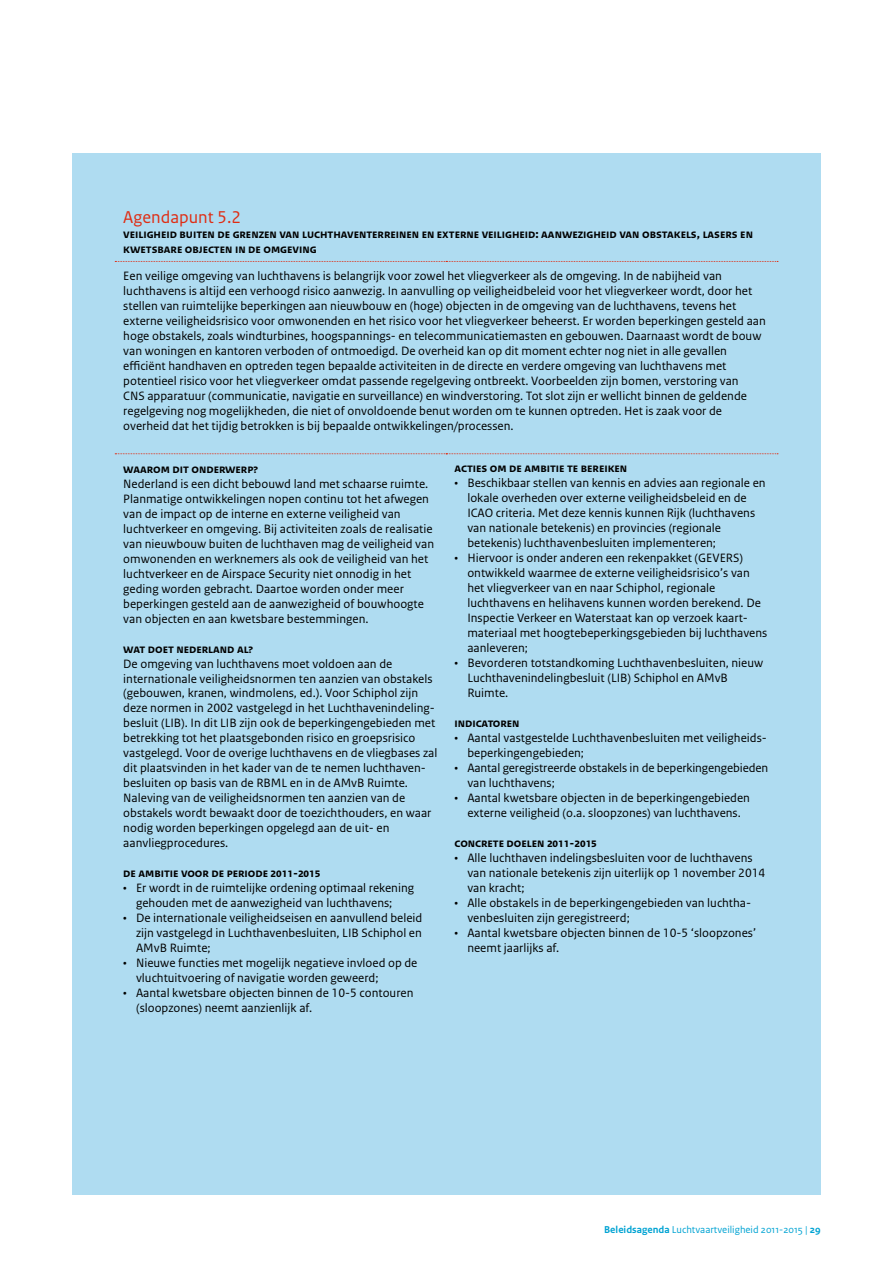
<style>
.page{position:relative;width:893px;height:1263px;background:#fff}
.page>*{position:absolute;margin:0;border:0;box-sizing:border-box;transform-origin:0 0}
.t1{font:18px "Rijksoverheid Sans Text";color:#df2d14}
.t2{font:12.75px/15px "Rijksoverheid Sans Text";color:#000}
.t3{font:700 12.75px/15px "Rijksoverheid Sans Text";color:#000}
.t4{font:10.5px "Rijksoverheid Sans Text";color:#00a3d3}
.s1{font-weight:700}
</style>
<div class="page">
<div style="left:72px;top:153px;width:749px;height:1042px;background:#afdcf1"></div>
<svg style="left:115px;top:261px;width:663px;height:1px"></svg>
<svg style="left:115px;top:453px;width:663px;height:1px"></svg>
<h1 class="t1" style="left:123px;top:207px;width:119px">Agendapunt 5.2</h1>
<p class="t3" style="left:123px;top:227px;width:631px">Veiligheid buiten de grenzen van luchthaventerreinen en externe veiligheid: Aanwezigheid van obstakels, lasers en kwetsbare objecten in de omgeving</p>
<p class="t2" style="left:123px;top:269px;width:644px">Een veilige omgeving van luchthavens is belangrijk voor zowel het vliegverkeer als de omgeving. In de nabijheid van luchthavens is altijd een verhoogd risico aanwezig. In aanvulling op veiligheidbeleid voor het vliegverkeer wordt, door het stellen van ruimtelijke beperkingen aan nieuwbouw en (hoge) objecten in de omgeving van de luchthavens, tevens het externe veiligheidsrisico voor omwonenden en het risico voor het vliegverkeer beheerst. Er worden beperkingen gesteld aan hoge obstakels, zoals windturbines, hoogspannings- en telecommunicatiemasten en gebouwen. Daarnaast wordt de bouw van woningen en kantoren verboden of ontmoedigd. De overheid kan op dit moment echter nog niet in alle gevallen efficiënt handhaven en optreden tegen bepaalde activiteiten in de directe en verdere omgeving van luchthavens met potentieel risico voor het vliegverkeer omdat passende regelgeving ontbreekt. Voorbeelden zijn bomen, verstoring van<br>CNS apparatuur (communicatie, navigatie en surveillance) en windverstoring. Tot slot zijn er wellicht binnen de geldende regelgeving nog mogelijkheden, die niet of onvoldoende benut worden om te kunnen optreden. Het is zaak voor de overheid dat het tijdig betrokken is bij bepaalde ontwikkelingen/processen.</p>
<p class="t3" style="left:123px;top:461px;width:18px">WAARO</p>
<p class="t3" style="left:161px;top:461px;width:39px">M DIT ONDER</p>
<p class="t3" style="left:225px;top:461px;width:34px">WERP?</p>
<p class="t2" style="left:123px;top:476px;width:312px">Nederland is een dicht bebouwd land met schaarse ruimte.<br>Planmatige ontwikkelingen nopen continu tot het afwegen van de impact op de interne en externe veiligheid van luchtverkeer en omgeving. Bij activiteiten zoals de realisatie van nieuwbouw buiten de luchthaven mag de veiligheid van omwonenden en werknemers als ook de veiligheid van het luchtverkeer en de Airspace Security niet onnodig in het geding worden gebracht. Daartoe worden onder meer beperkingen gesteld aan de aanwezigheid of bouwhoogte van objecten en aan kwetsbare bestemmingen.</p>
<p class="t3" style="left:123px;top:641px;width:32px">WAT DOET</p>
<p class="t3" style="left:176px;top:641px;width:8px">NEDERLAND</p>
<p class="t3" style="left:237px;top:641px;width:18px">AL ?</p>
<p class="t2" style="left:123px;top:656px;width:316px">De omgeving van luchthavens moet voldoen aan de internationale veiligheidsnormen ten aanzien van obstakels (gebouwen, kranen, windmolens, ed.). Voor Schiphol zijn deze normen in 2002 vastgelegd in het Luchthavenindeling&shy;besluit (LIB). In dit LIB zijn ook de beperkingengebieden met betrekking tot het plaatsgebonden risico en groepsrisico vastgelegd. Voor de overige luchthavens en de vliegbases zal dit plaatsvinden in het kader van de te nemen luchthaven&shy;besluiten op basis van de RBML en in de AMvB Ruimte.<br>Naleving van de veiligheidsnormen ten aanzien van de obstakels wordt bewaakt door de toezichthouders, en waar nodig worden beperkingen opgelegd aan de uit- en aanvliegprocedures.</p>
<p class="t3" style="left:123px;top:866px;width:66px">DE AMBITIE VOOR</p>
<p class="t3" style="left:211px;top:866px;width:44px">DEPERIODE</p>
<p class="t3" style="left:271px;top:866px;width:51px">2011-2015</p>
<p class="t2" style="left:136px;top:881px;width:280px;text-indent:-13px">• Er wordt in de ruimtelijke ordening optimaal rekening gehouden met de aanwezigheid van luchthavens;</p>
<p class="t2" style="left:136px;top:911px;width:288px;text-align:justify;text-indent:-13px">• De internationale veiligheidseisen en aanvullend beleid zijn vastgelegd in Luchthavenbesluiten, LIB Schiphol en AMvB Ruimte;</p>
<p class="t2" style="left:136px;top:956px;width:283px;text-indent:-13px">• Nieuwe functies met mogelijk negatieve invloed op de vluchtuitvoering of navigatie worden geweerd;</p>
<p class="t2" style="left:136px;top:986px;width:279px;text-indent:-13px">• Aantal kwetsbare objecten binnen de 10-5 contouren (sloopzones) neemt aanzienlijk af.</p>
<p class="t3" style="left:455px;top:461px;width:167px">ACTIES OM DE AMBITIE TE BEREIKEN</p>
<p class="t2" style="left:467px;top:476px;width:300px;text-indent:-13px">• Beschikbaar stellen van kennis en advies aan regionale en lokale overheden over externe veiligheidsbeleid en de ICAO criteria. Met deze kennis kunnen Rijk (luchthavens van nationale betekenis) en provincies (regionale betekenis) luchthavenbesluiten implementeren;</p>
<p class="t2" style="left:467px;top:551px;width:301px;text-indent:-13px">• Hiervoor is onder anderen een rekenpakket (GEVERS) ontwikkeld waarmee de externe veiligheidsrisico’s van het vliegverkeer van en naar Schiphol, regionale luchthavens en helihavens kunnen worden berekend. De Inspectie Verkeer en Waterstaat kan op verzoek kaart&shy;materiaal met hoogtebeperkingsgebieden bij luchthavens aanleveren;</p>
<p class="t2" style="left:467px;top:656px;width:297px;text-indent:-13px">• Bevorderen totstandkoming Luchthavenbesluiten, nieuw<br>Luchthavenindelingbesluit (LIB) Schiphol en AMvB<br>Ruimte.</p>
<p class="t3" style="left:455px;top:716px;width:28px">INDICATOREN</p>
<p class="t2" style="left:467px;top:731px;width:301px;text-indent:-13px">• Aantal vastgestelde Luchthavenbesluiten met veiligheids&shy;beperkingengebieden;</p>
<p class="t2" style="left:467px;top:761px;width:302px;text-indent:-13px">• Aantal geregistreerde obstakels in de beperkingengebieden van luchthavens;</p>
<p class="t2" style="left:455px;top:791px;width:297px;text-align:center">• Aantal kwetsbare objecten in de beperkingengebieden externe veiligheid (o.a. sloopzones) van luchthavens.</p>
<p class="t3" style="left:455px;top:836px;width:8px">CONCRETE</p>
<p class="t3" style="left:507px;top:836px;width:8px">DOELEN</p>
<p class="t3" style="left:547px;top:836px;width:51px">2011-2015</p>
<p class="t2" style="left:467px;top:851px;width:299px;text-indent:-13px">• Alle luchthaven indelingsbesluiten voor de luchthavens van nationale betekenis zijn uiterlijk op 1 november 2014 van kracht;</p>
<p class="t2" style="left:467px;top:896px;width:285px;text-indent:-13px">• Alle obstakels in de beperkingengebieden van luchtha&shy;venbesluiten zijn geregistreerd;</p>
<p class="t2" style="left:467px;top:926px;width:290px;text-indent:-13px">• Aantal kwetsbare objecten binnen de 10-5 ‘sloopzones’ neemt jaarlijks af.</p>
<p class="t4" style="left:604px;top:1224px;width:218px"><span class="s1">Beleidsagenda</span> Luchtvaartveiligheid 2011-2015 | <span class="s1">29</span></p>
</div>
